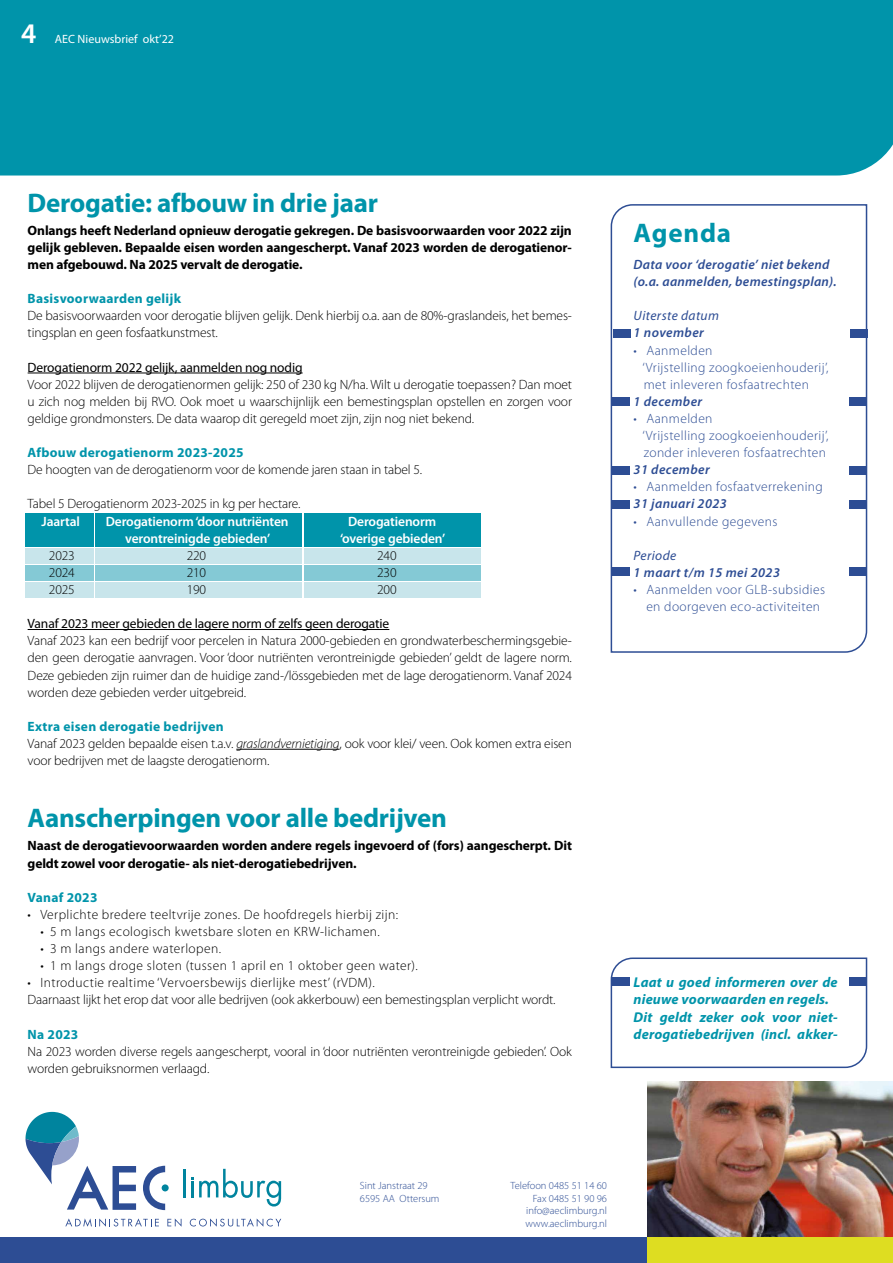
<style>
.page{position:relative;width:893px;height:1263px;background:#fff}
.page>*{position:absolute;margin:0;border:0;box-sizing:border-box;transform-origin:0 0}
.t1{font:600 28.5px "Myriad Pro";color:#fff}
.t2{font:700 27px "Myriad Pro";letter-spacing:-.01em;color:#0094aa}
.t3{font:italic 700 14.25px/17.1px "Myriad Pro";letter-spacing:.01em;color:#0094aa}
.t4{font:300 13.5px/17.1px "Myriad Pro";letter-spacing:-.01em;color:#000}
.t5{font:700 13.5px/17.1px "Myriad Pro";letter-spacing:-.01em;color:#000;text-align:justify}
.t6{font:300 13.5px/17.1px "Myriad Pro";letter-spacing:.03em;color:#2d4d94}
.t7{font:300 13.5px "Myriad Pro";letter-spacing:.03em;color:#000}
.t8{font:italic 600 13.5px/17.1px "Myriad Pro";letter-spacing:.02em;color:#2d4d94}
.t9{font:13.5px "Myriad Pro";letter-spacing:-.01em;color:#000}
.t10{font:600 13.5px "Myriad Pro";letter-spacing:-.01em;color:#fff}
.t11{font:700 13.5px "Myriad Pro";letter-spacing:.02em;color:#0094aa}
.t12{font:italic 13.5px "Myriad Pro";letter-spacing:.03em;color:#2d4d94}
.t13{font:12px "Myriad Pro";color:#fff}
.t14{font:300 10.5px/12.6px "Myriad Pro";color:#2d4d94}
.s1{font-weight:700;color:#0094aa}
.s2{font-style:italic}
</style>
<div class="page">
<div style="left:26px;top:513px;width:68px;height:33px;background:#0094aa"></div>
<div style="left:96px;top:513px;width:206px;height:33px;background:#0094aa"></div>
<div style="left:304px;top:513px;width:176px;height:33px;background:#0094aa"></div>
<div style="left:26px;top:548px;width:68px;height:15px;background:#c8e5eb"></div>
<div style="left:96px;top:548px;width:206px;height:15px;background:#c8e5eb"></div>
<div style="left:304px;top:548px;width:176px;height:15px;background:#c8e5eb"></div>
<div style="left:26px;top:565px;width:68px;height:16px;background:#84c9d5"></div>
<div style="left:96px;top:565px;width:206px;height:16px;background:#84c9d5"></div>
<div style="left:304px;top:565px;width:176px;height:16px;background:#84c9d5"></div>
<div style="left:26px;top:582px;width:68px;height:16px;background:#c8e5eb"></div>
<div style="left:96px;top:582px;width:206px;height:16px;background:#c8e5eb"></div>
<div style="left:304px;top:582px;width:176px;height:16px;background:#c8e5eb"></div>
<img style="left:648px;top:1082px;width:245px;height:155px">
<div style="left:0;top:0;width:893px;height:175px;background:#0094aa"></div>
<div style="left:0;top:1237px;width:648px;height:26px;background:#2d4d94"></div>
<div style="left:648px;top:1237px;width:245px;height:26px;background:#dedd21"></div>
<svg style="left:610px;top:204px;width:258px;height:449px"></svg>
<svg style="left:610px;top:957px;width:258px;height:112px"></svg>
<div style="left:851px;top:329px;width:17px;height:8px;background:#2d4d94"></div>
<div style="left:849px;top:398px;width:17px;height:8px;background:#2d4d94"></div>
<div style="left:849px;top:466px;width:17px;height:9px;background:#2d4d94"></div>
<div style="left:849px;top:500px;width:17px;height:9px;background:#2d4d94"></div>
<div style="left:849px;top:568px;width:17px;height:8px;background:#2d4d94"></div>
<div style="left:849px;top:978px;width:17px;height:8px;background:#2d4d94"></div>
<div style="left:613px;top:329px;width:17px;height:8px;background:#2d4d94"></div>
<div style="left:612px;top:398px;width:17px;height:8px;background:#2d4d94"></div>
<div style="left:612px;top:466px;width:17px;height:9px;background:#2d4d94"></div>
<div style="left:612px;top:500px;width:17px;height:9px;background:#2d4d94"></div>
<div style="left:612px;top:568px;width:17px;height:8px;background:#2d4d94"></div>
<div style="left:612px;top:978px;width:17px;height:8px;background:#2d4d94"></div>
<hr style="left:28px;top:373px;width:275px;height:1px;background:#000">
<hr style="left:28px;top:629px;width:361px;height:1px;background:#000">
<hr style="left:236px;top:749px;width:103px;height:1px;background:#000">
<svg style="left:143px;top:1166px;width:22px;height:44px"></svg>
<svg style="left:65px;top:1218px;width:94px;height:9px"></svg>
<svg style="left:167px;top:1218px;width:15px;height:9px"></svg>
<svg style="left:190px;top:1218px;width:91px;height:9px"></svg>
<div style="left:162px;top:1184px;width:7px;height:7px;background:#00849e;border-radius:50%"></div>
<svg style="left:26px;top:1112px;width:110px;height:98px"></svg>
<hr style="left:184px;top:1169px;width:2px;height:28px;background:#00849e">
<svg style="left:191px;top:1169px;width:90px;height:37px"></svg>
<h1 class="t1" style="left:21px;top:17px;width:17px">4</h1>
<p class="t13" style="left:55px;top:32px;width:121px">AEC Nieuwsbrief okt’22</p>
<h2 class="t2" style="left:28px;top:187px;width:352px">Derogatie: afbouw in drie jaar</h2>
<p class="t5" style="left:28px;top:222px;width:546px">Onlangs heeft Nederland opnieuw derogatie gekregen. De basisvoorwaarden voor 2022 zijn gelijk gebleven. Bepaalde eisen worden aangescherpt. Vanaf 2023 worden de derogatienor&shy;men afgebouwd. Na 2025 vervalt de derogatie.</p>
<p class="t11" style="left:28px;top:291px;width:155px">Basisvoorwaarden gelijk</p>
<p class="t4" style="left:28px;top:307px;width:546px">De basisvoorwaarden voor derogatie blijven gelijk. Denk hierbij o.a. aan de 80%-graslandeis, het bemes&shy;tingsplan en geen fosfaatkunstmest.</p>
<p class="t9" style="left:28px;top:360px;width:276px">Derogatienorm 2022 gelijk, aanmelden nog nodig</p>
<p class="t4" style="left:28px;top:376px;width:546px;text-align:justify">Voor 2022 blijven de derogatienormen gelijk: 250 of 230 kg N/ha. Wilt u derogatie toepassen? Dan moet u zich nog melden bij RVO. Ook moet u waarschijnlijk een bemestingsplan opstellen en zorgen voor geldige grondmonsters. De data waarop dit geregeld moet zijn, zijn nog niet bekend.</p>
<p class="t11" style="left:28px;top:445px;width:217px">Afbouw derogatienorm 2023-2025</p>
<p class="t4" style="left:28px;top:461px;width:396px">De hoogten van de derogatienorm voor de komende jaren staan in tabel 5.</p>
<p class="t4" style="left:28px;top:496px;width:274px">Tabel 5 Derogatienorm 2023-2025 in kg per hectare.</p>
<p class="t10" style="left:42px;top:514px;width:40px">Jaartal</p>
<p class="t10" style="left:106px;top:514px;width:184px">Derogatienorm ‘door nutriënten</p>
<p class="t10" style="left:348px;top:514px;width:90px">Derogatienorm</p>
<p class="t10" style="left:125px;top:531px;width:147px">verontreinigde gebieden’</p>
<p class="t10" style="left:340px;top:531px;width:107px">‘overige gebieden’</p>
<p class="t4" style="left:49px;top:547px;width:27px">2023</p>
<p class="t4" style="left:187px;top:547px;width:21px">220</p>
<p class="t4" style="left:377px;top:547px;width:21px">240</p>
<p class="t4" style="left:49px;top:564px;width:27px">2024</p>
<p class="t4" style="left:187px;top:564px;width:21px">210</p>
<p class="t4" style="left:377px;top:564px;width:21px">230</p>
<p class="t4" style="left:49px;top:581px;width:27px">2025</p>
<p class="t4" style="left:187px;top:581px;width:21px">190</p>
<p class="t4" style="left:377px;top:581px;width:21px">200</p>
<p class="t9" style="left:28px;top:616px;width:363px">Vanaf 2023 meer gebieden de lagere norm of zelfs geen derogatie</p>
<p class="t4" style="left:28px;top:632px;width:546px;text-align:justify">Vanaf 2023 kan een bedrijf voor percelen in Natura 2000-gebieden en grondwaterbeschermingsgebie&shy;den geen derogatie aanvragen. Voor ‘door nutriënten verontreinigde gebieden’ geldt de lagere norm.<br>Deze gebieden zijn ruimer dan de huidige zand-/lössgebieden met de lage derogatienorm. Vanaf 2024 worden deze gebieden verder uitgebreid.</p>
<p class="t4" style="left:28px;top:718px;width:546px"><span class="s1">Extra eisen derogatie bedrijven<br></span>Vanaf 2023 gelden bepaalde eisen t.a.v. <span class="s2">graslandvernietiging</span>, ook voor klei/ veen. Ook komen extra eisen voor bedrijven met de laagste derogatienorm.</p>
<h2 class="t2" style="left:28px;top:803px;width:421px">Aanscherpingen voor alle bedrijven</h2>
<p class="t5" style="left:28px;top:837px;width:546px">Naast de derogatievoorwaarden worden andere regels ingevoerd of (fors) aangescherpt. Dit geldt zowel voor derogatie- als niet-derogatiebedrijven.</p>
<p class="t11" style="left:28px;top:890px;width:71px">Vanaf 2023</p>
<p class="t7" style="left:28px;top:907px;width:372px">• Verplichte bredere teeltvrije zones. De hoofdregels hierbij zijn:</p>
<p class="t7" style="left:40px;top:924px;width:341px">• 5 m langs ecologisch kwetsbare sloten en KRW-lichamen.</p>
<p class="t7" style="left:40px;top:941px;width:182px">• 3 m langs andere waterlopen.</p>
<p class="t7" style="left:40px;top:958px;width:379px">• 1 m langs droge sloten (tussen 1 april en 1 oktober geen water).</p>
<p class="t4" style="left:28px;top:974px;width:529px">• Introductie realtime ‘Vervoersbewijs dierlijke mest’ (rVDM).<br>Daarnaast lijkt het erop dat voor alle bedrijven (ook akkerbouw) een bemestingsplan verplicht wordt.</p>
<p class="t11" style="left:28px;top:1026px;width:52px">Na 2023</p>
<p class="t4" style="left:28px;top:1043px;width:546px">Na 2023 worden diverse regels aangescherpt, vooral in ‘door nutriënten verontreinigde gebieden’. Ook worden gebruiksnormen verlaagd.</p>
<h2 class="t2" style="left:634px;top:218px;width:99px">Agenda</h2>
<p class="t8" style="left:634px;top:256px;width:205px">Data voor ‘derogatie’ niet bekend (o.a. aanmelden, bemestingsplan).</p>
<p class="t12" style="left:634px;top:308px;width:87px">Uiterste datum</p>
<p class="t8" style="left:634px;top:325px;width:72px">1 november</p>
<p class="t6" style="left:642px;top:342px;width:188px;text-indent:-9px">• Aanmelden<br>‘Vrijstelling zoogkoeienhouderij’, met inleveren fosfaatrechten</p>
<p class="t8" style="left:634px;top:393px;width:70px">1 december</p>
<p class="t6" style="left:642px;top:410px;width:188px;text-indent:-9px">• Aanmelden<br>‘Vrijstelling zoogkoeienhouderij’, zonder inleveren fosfaatrechten</p>
<p class="t8" style="left:634px;top:461px;width:78px">31 december</p>
<p class="t6" style="left:634px;top:479px;width:191px">• Aanmelden fosfaatverrekening</p>
<p class="t8" style="left:634px;top:496px;width:95px">31 januari 2023</p>
<p class="t6" style="left:634px;top:513px;width:145px">• Aanvullende gegevens</p>
<p class="t12" style="left:634px;top:548px;width:44px">Periode</p>
<p class="t8" style="left:634px;top:564px;width:148px">1 maart t/m 15 mei 2023</p>
<p class="t6" style="left:634px;top:581px;width:193px;text-align:center">• Aanmelden voor GLB-subsidies en doorgeven eco-activiteiten</p>
<p class="t3" style="left:634px;top:974px;width:206px">Laat u goed informeren over de nieuwe voorwaarden en regels.<br>Dit geldt zeker ook voor niet&shy;derogatiebedrijven (incl. akker-</p>
<p class="t14" style="left:360px;top:1179px;width:81px">Sint Janstraat 29<br>6595 AA Ottersum</p>
<p class="t14" style="left:511px;top:1179px;width:98px;text-align:right">Telefoon 0485 51 14 60<br>Fax 0485 51 90 96 info@aeclimburg.nl www.aeclimburg.nl</p>
</div>
